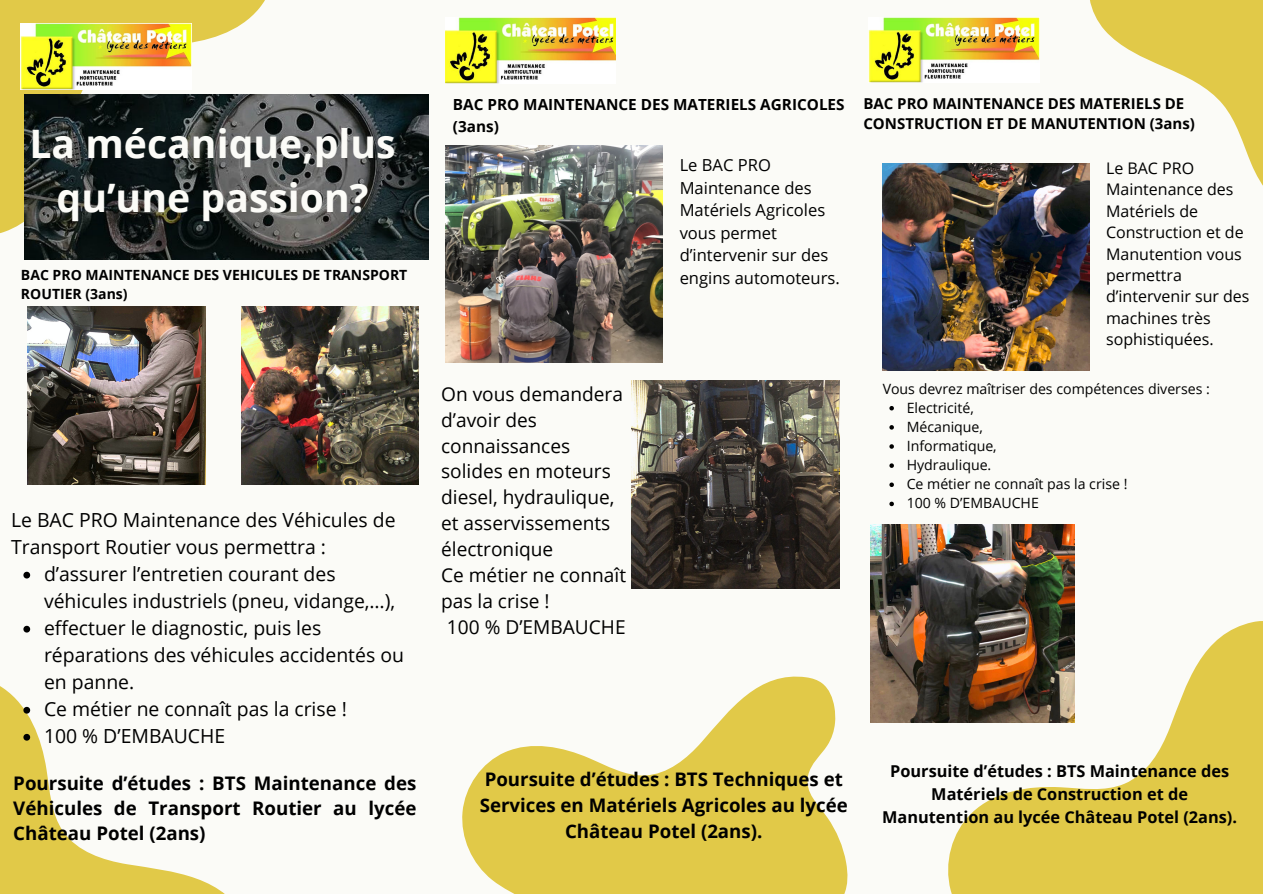
<style>
.page{position:relative;width:1263px;height:894px;background:#fff}
.page>*{position:absolute;margin:0;border:0;box-sizing:border-box;transform-origin:0 0}
.t1{font:700 39.15px/54.8px "Open Sans";color:#fbfbf7;text-align:center}
.t2{font:19.35px/27px "Open Sans";color:#000}
.t3{font:19.05px "Open Sans";color:#000}
.t4{font:700 18.75px/25.3px "Open Sans";color:#000;text-align:justify}
.t5{font:16.5px/22.5px "Open Sans";color:#000}
.t6{font:700 16.35px/22.8px "Open Sans";color:#000;text-align:center}
.t7{font:16.05px/21.3px "Open Sans";color:#000}
.t8{font:700 15.3px/21.3px "Open Sans";color:#000}
.t9{font:700 15px/20.2px "Open Sans";color:#000}
.t10{font:14.1px "Open Sans";color:#000}
.t11{font:700 14.1px/19px "Open Sans";color:#000}
</style>
<div class="page">
<div style="left:0;top:0;width:1263px;height:893px;background:#fbfbf7"></div>
<svg style="left:895px;top:599px;width:368px;height:294px;fill:#e1c948"></svg>
<svg style="left:0;top:628px;width:224px;height:265px"></svg>
<svg style="left:462px;top:676px;width:386px;height:217px;fill:#e1c948"></svg>
<svg style="left:0;top:0;width:265px;height:233px;fill:#e1c948"></svg>
<svg style="left:1089px;top:0;width:174px;height:259px"></svg>
<img style="left:21px;top:24px;width:171px;height:65px">
<img style="left:445px;top:17px;width:170px;height:66px">
<img style="left:869px;top:17px;width:171px;height:65px">
<img style="left:24px;top:94px;width:404px;height:166px">
<img style="left:28px;top:306px;width:178px;height:178px">
<img style="left:242px;top:306px;width:177px;height:178px">
<img style="left:446px;top:146px;width:216px;height:216px">
<img style="left:631px;top:380px;width:209px;height:208px">
<img style="left:871px;top:524px;width:203px;height:198px">
<img style="left:883px;top:163px;width:206px;height:207px">
<svg style="left:23px;top:571px;width:7px;height:7px"></svg>
<svg style="left:23px;top:625px;width:7px;height:7px"></svg>
<svg style="left:23px;top:706px;width:7px;height:7px"></svg>
<svg style="left:23px;top:733px;width:7px;height:7px"></svg>
<svg style="left:889px;top:406px;width:5px;height:4px"></svg>
<svg style="left:889px;top:425px;width:5px;height:4px"></svg>
<svg style="left:889px;top:444px;width:5px;height:4px"></svg>
<svg style="left:889px;top:463px;width:5px;height:5px"></svg>
<svg style="left:889px;top:482px;width:5px;height:5px"></svg>
<svg style="left:889px;top:501px;width:5px;height:5px"></svg>
<p class="t1" style="left:29px;top:115px;width:368px">La mécanique,plus qu’une passion?</p>
<p class="t11" style="left:21px;top:265px;width:388px">BAC PRO MAINTENANCE DES VEHICULES DE TRANSPORT<br>ROUTIER (3ans)</p>
<p class="t2" style="left:11px;top:505px;width:386px">Le BAC PRO Maintenance des Véhicules de<br>Transport Routier vous permettra :</p>
<h2 class="t2" style="left:44px;top:559px;width:353px">d’assurer l’entretien courant des véhicules industriels (pneu, vidange,…),</h2>
<p class="t2" style="left:44px;top:613px;width:361px">effectuer le diagnostic, puis les réparations des véhicules accidentés ou en panne.</p>
<p class="t2" style="left:44px;top:694px;width:304px">Ce métier ne connaît pas la crise !</p>
<p class="t2" style="left:44px;top:721px;width:183px">100 % D’EMBAUCHE</p>
<h4 class="t4" style="left:13px;top:769px;width:405px">Poursuite d’études : BTS Maintenance des Véhicules de Transport Routier au lycée Château Potel (2ans)</h4>
<p class="t8" style="left:453px;top:94px;width:393px">BAC PRO MAINTENANCE DES MATERIELS AGRICOLES (3ans)</p>
<p class="t5" style="left:680px;top:153px;width:162px">Le BAC PRO<br>Maintenance des<br>Matériels Agricoles vous permet d’intervenir sur des engins automoteurs.</p>
<h5 class="t3" style="left:441px;top:380px;width:183px">On vous demandera</h5>
<h5 class="t3" style="left:441px;top:406px;width:97px">d’avoir des</h5>
<h5 class="t3" style="left:441px;top:432px;width:131px">connaissances</h5>
<h5 class="t3" style="left:441px;top:458px;width:171px">solides en moteurs</h5>
<h5 class="t3" style="left:441px;top:484px;width:175px">diesel, hydraulique,</h5>
<h5 class="t3" style="left:441px;top:509px;width:171px">et asservissements</h5>
<h5 class="t3" style="left:441px;top:535px;width:114px">électronique</h5>
<h5 class="t3" style="left:441px;top:561px;width:187px">Ce métier ne connaît</h5>
<h5 class="t3" style="left:441px;top:587px;width:110px">pas la crise !</h5>
<h5 class="t3" style="left:447px;top:613px;width:180px">100 % D’EMBAUCHE</h5>
<p class="t9" style="left:863px;top:93px;width:333px">BAC PRO MAINTENANCE DES MATERIELS DE<br>CONSTRUCTION ET DE MANUTENTION (3ans)</p>
<p class="t7" style="left:1106px;top:157px;width:145px">Le BAC PRO<br>Maintenance des<br>Matériels de<br>Construction et de<br>Manutention vous permettra d’intervenir sur des machines très sophistiquées.</p>
<p class="t10" style="left:883px;top:378px;width:329px">Vous devrez maîtriser des compétences diverses :</p>
<p class="t10" style="left:907px;top:397px;width:69px">Electricité,</p>
<p class="t10" style="left:907px;top:416px;width:78px">Mécanique,</p>
<p class="t10" style="left:907px;top:436px;width:92px">Informatique,</p>
<p class="t10" style="left:907px;top:455px;width:86px">Hydraulique.</p>
<p class="t10" style="left:907px;top:474px;width:222px">Ce métier ne connaît pas la crise !</p>
<p class="t10" style="left:907px;top:493px;width:134px">100 % D’EMBAUCHE</p>
<h5 class="t4" style="left:480px;top:765px;width:370px;line-height:25.8px;text-align:center">Poursuite d’études : BTS Techniques et<br>Services en Matériels Agricoles au lycée<br>Château Potel (2ans).</h5>
<h3 class="t6" style="left:882px;top:759px;width:357px">Poursuite d’études : BTS Maintenance des<br>Matériels de Construction et de<br>Manutention au lycée Château Potel (2ans).</h3>
</div>
